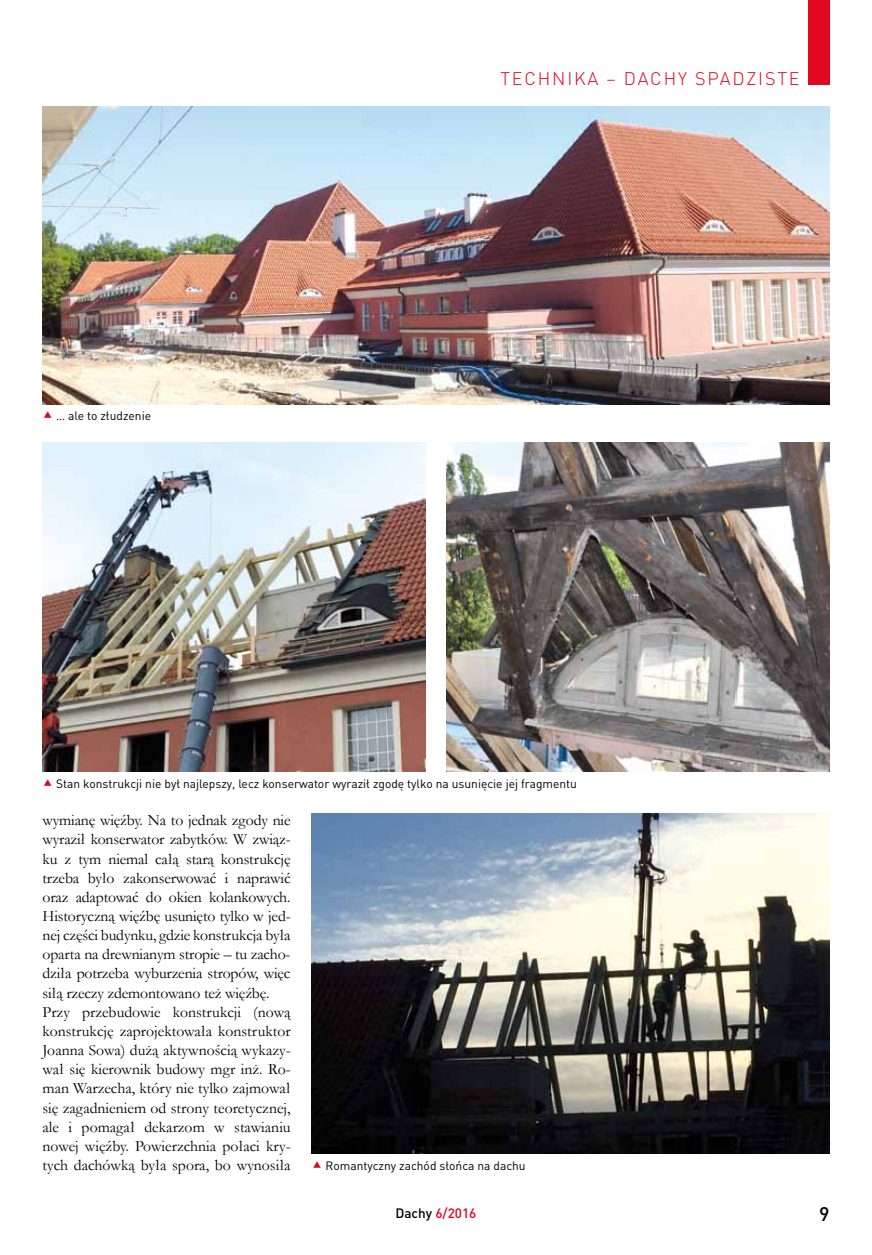
<style>
.page{position:relative;width:872px;height:1255px;background:#fff}
.page>*{position:absolute;margin:0;border:0;box-sizing:border-box;transform-origin:0 0}
.t1{font:500 19.5px "DINCE";color:#000}
.t2{font:300 18px "DINCE";letter-spacing:.1em;color:#e2001a}
.t3{font:15.75px/19.2px "Garamond";letter-spacing:-.01em;color:#000}
.t4{font:500 13.5px "DINCE";color:#e2001a}
.t5{font:12px "DINCE";color:#000}
.s1{color:#000}
</style>
<div class="page">
<div style="left:808px;top:0;width:21px;height:85px;background:#e0091f"></div>
<img style="left:43px;top:106px;width:786px;height:298px">
<img style="left:446px;top:443px;width:383px;height:328px">
<img style="left:43px;top:443px;width:382px;height:328px">
<img style="left:312px;top:813px;width:517px;height:340px">
<p class="t5" style="left:56px;top:408px;width:96px">… ale to złudzenie</p>
<p class="t2" style="left:500px;top:67px;width:301px">TECHNIKA – DACHY SPADZISTE</p>
<p class="t5" style="left:56px;top:776px;width:522px">Stan konstrukcji nie był najlepszy, lecz konserwator wyraził zgodę tylko na usunięcie jej fragmentu</p>
<p class="t3" style="left:43px;top:810px;width:250px">wymianę więźby. Na to jednak zgody nie wyraził konserwator zabytków. W związ&shy;ku z tym niemal całą starą konstrukcję trzeba było zakonserwować i naprawić oraz adaptować do okien kolankowych.<br>Historyczną więźbę usunięto tylko w jed&shy;nej części budynku, gdzie konstrukcja była oparta na drewnianym stropie – tu zacho&shy;dziła potrzeba wyburzenia stropów, więc siłą rzeczy zdemontowano też więźbę.<br>Przy przebudowie konstrukcji (nową konstrukcję zaprojektowała konstruktor Joanna Sowa) dużą aktywnością wykazy&shy;wał się kierownik budowy mgr inż. Ro&shy;man Warzecha, który nie tylko zajmował się zagadnieniem od strony teoretycznej, ale i pomagał dekarzom w stawianiu nowej więźby. Powierzchnia połaci kry&shy;tych dachówką była spora, bo wynosiła</p>
<p class="t5" style="left:325px;top:1157px;width:202px">Romantyczny zachód słońca na dachu</p>
<p class="t4" style="left:395px;top:1204px;width:82px"><span class="s1">Dachy</span> 6/2016</p>
<p class="t1" style="left:819px;top:1200px;width:12px">9</p>
</div>
